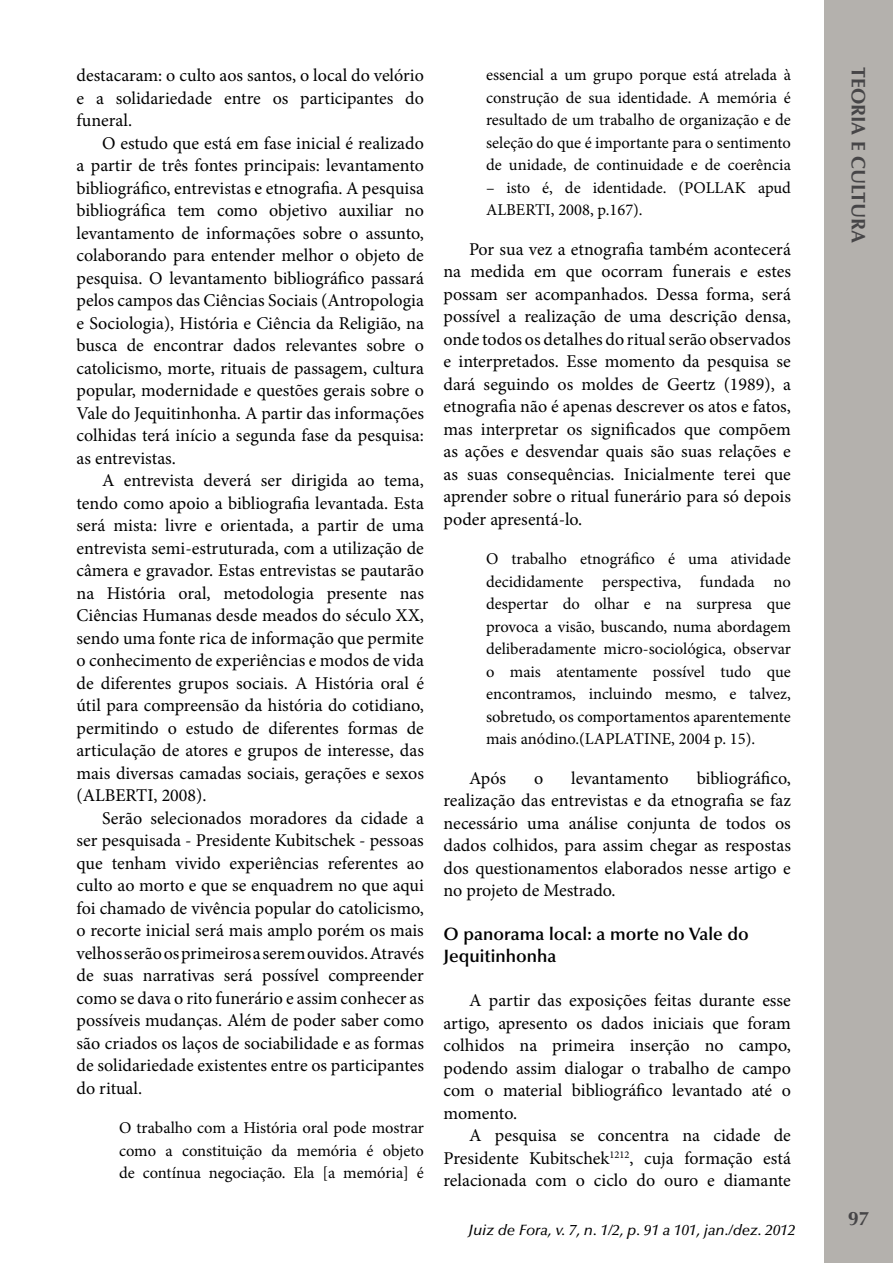
<style>
.page{position:relative;width:893px;height:1263px;background:#fff}
.page>*{position:absolute;margin:0;border:0;box-sizing:border-box;transform-origin:0 0}
.t1{font:700 19.5px "Optima LT Std";color:#464547}
.t2{font:18px/22.5px "Minion Pro";color:#000;text-align:justify}
.t3{font:600 18px/22.5px "Optima LT Std";color:#000}
.t4{font:16.5px/22.5px "Minion Pro";color:#000;text-align:justify}
.t5{font:italic 500 15px "Optima LT Std";color:#000}
</style>
<div class="page">
<div style="left:825px;top:0;width:68px;height:1263px;background:#b4b1ad"></div>
<p class="t2" style="left:77px;top:64px;width:349px">destacaram: o culto aos santos, o local do velório e a solidariedade entre os participantes do funeral.</p>
<p class="t2" style="left:77px;top:132px;width:349px;text-indent:26px">O estudo que está em fase inicial é realizado a partir de três fontes principais: levantamento bibliográfico, entrevistas e etnografia. A pesquisa bibliográfica tem como objetivo auxiliar no levantamento de informações sobre o assunto, colaborando para entender melhor o objeto de pesquisa. O levantamento bibliográfico passará pelos campos das Ciências Sociais (Antropologia e Sociologia), História e Ciência da Religião, na busca de encontrar dados relevantes sobre o catolicismo, morte, rituais de passagem, cultura popular, modernidade e questões gerais sobre o Vale do Jequitinhonha. A partir das informações colhidas terá início a segunda fase da pesquisa: as entrevistas.</p>
<p class="t2" style="left:77px;top:469px;width:349px;text-indent:26px">A entrevista deverá ser dirigida ao tema, tendo como apoio a bibliografia levantada. Esta será mista: livre e orientada, a partir de uma entrevista semi-estruturada, com a utilização de câmera e gravador. Estas entrevistas se pautarão na História oral, metodologia presente nas Ciências Humanas desde meados do século XX, sendo uma fonte rica de informação que permite o conhecimento de experiências e modos de vida de diferentes grupos sociais. A História oral é útil para compreensão da história do cotidiano, permitindo o estudo de diferentes formas de articulação de atores e grupos de interesse, das mais diversas camadas sociais, gerações e sexos (ALBERTI, 2008).</p>
<p class="t2" style="left:77px;top:807px;width:349px;text-indent:26px">Serão selecionados moradores da cidade a ser pesquisada - Presidente Kubitschek - pessoas que tenham vivido experiências referentes ao culto ao morto e que se enquadrem no que aqui foi chamado de vivência popular do catolicismo, o recorte inicial será mais amplo porém os mais velhos serão os primeiros a serem ouvidos. Através de suas narrativas será possível compreender como se dava o rito funerário e assim conhecer as possíveis mudanças. Além de poder saber como são criados os laços de sociabilidade e as formas de solidariedade existentes entre os participantes do ritual.</p>
<p class="t4" style="left:119px;top:1117px;width:306px">O trabalho com a História oral pode mostrar como a constituição da memória é objeto de contínua negociação. Ela [a memória] é</p>
<p class="t4" style="left:486px;top:64px;width:306px">essencial a um grupo porque está atrelada à construção de sua identidade. A memória é resultado de um trabalho de organização e de seleção do que é importante para o sentimento de unidade, de continuidade e de coerência</p>
<p class="t4" style="left:486px;top:176px;width:306px">– isto é, de identidade. (POLLAK apud<br>ALBERTI, 2008, p.167).</p>
<p class="t2" style="left:443px;top:238px;width:349px;text-indent:26px">Por sua vez a etnografia também acontecerá na medida em que ocorram funerais e estes possam ser acompanhados. Dessa forma, será possível a realização de uma descrição densa, onde todos os detalhes do ritual serão observados e interpretados. Esse momento da pesquisa se dará seguindo os moldes de Geertz (1989), a etnografia não é apenas descrever os atos e fatos, mas interpretar os significados que compõem as ações e desvendar quais são suas relações e as suas consequências. Inicialmente terei que aprender sobre o ritual funerário para só depois poder apresentá-lo.</p>
<p class="t4" style="left:486px;top:548px;width:306px">O trabalho etnográfico é uma atividade decididamente perspectiva, fundada no despertar do olhar e na surpresa que provoca a visão, buscando, numa abordagem deliberadamente micro-sociológica, observar o mais atentamente possível tudo que encontramos, incluindo mesmo, e talvez, sobretudo, os comportamentos aparentemente mais anódino.(LAPLATINE, 2004 p. 15).</p>
<p class="t2" style="left:469px;top:767px;width:39px">Após</p>
<p class="t2" style="left:534px;top:767px;width:11px">o</p>
<p class="t2" style="left:571px;top:767px;width:99px">levantamento</p>
<p class="t2" style="left:443px;top:767px;width:349px;text-indent:253px">bibliográfico, realização das entrevistas e da etnografia se faz necessário uma análise conjunta de todos os dados colhidos, para assim chegar as respostas dos questionamentos elaborados nesse artigo e no projeto de Mestrado.</p>
<p class="t3" style="left:443px;top:923px;width:307px">O panorama local: a morte no Vale do<br>Jequitinhonha</p>
<p class="t2" style="left:443px;top:989px;width:349px;text-indent:26px">A partir das exposições feitas durante esse artigo, apresento os dados iniciais que foram colhidos na primeira inserção no campo, podendo assim dialogar o trabalho de campo com o material bibliográfico levantado até o momento.</p>
<p class="t2" style="left:443px;top:1124px;width:349px;text-indent:26px">A pesquisa se concentra na cidade de Presidente Kubitschek<sup>1212</sup>, cuja formação está relacionada com o ciclo do ouro e diamante</p>
<p class="t5" style="left:468px;top:1221px;width:329px">Juiz de Fora, v. 7, n. 1/2, p. 91 a 101, jan./dez. 2012</p>
<p class="t1" style="left:870px;top:67px;width:178px;rotate:90deg">TEORIA E CULTURA</p>
<p class="t1" style="left:848px;top:1207px;width:23px">97</p>
</div>
